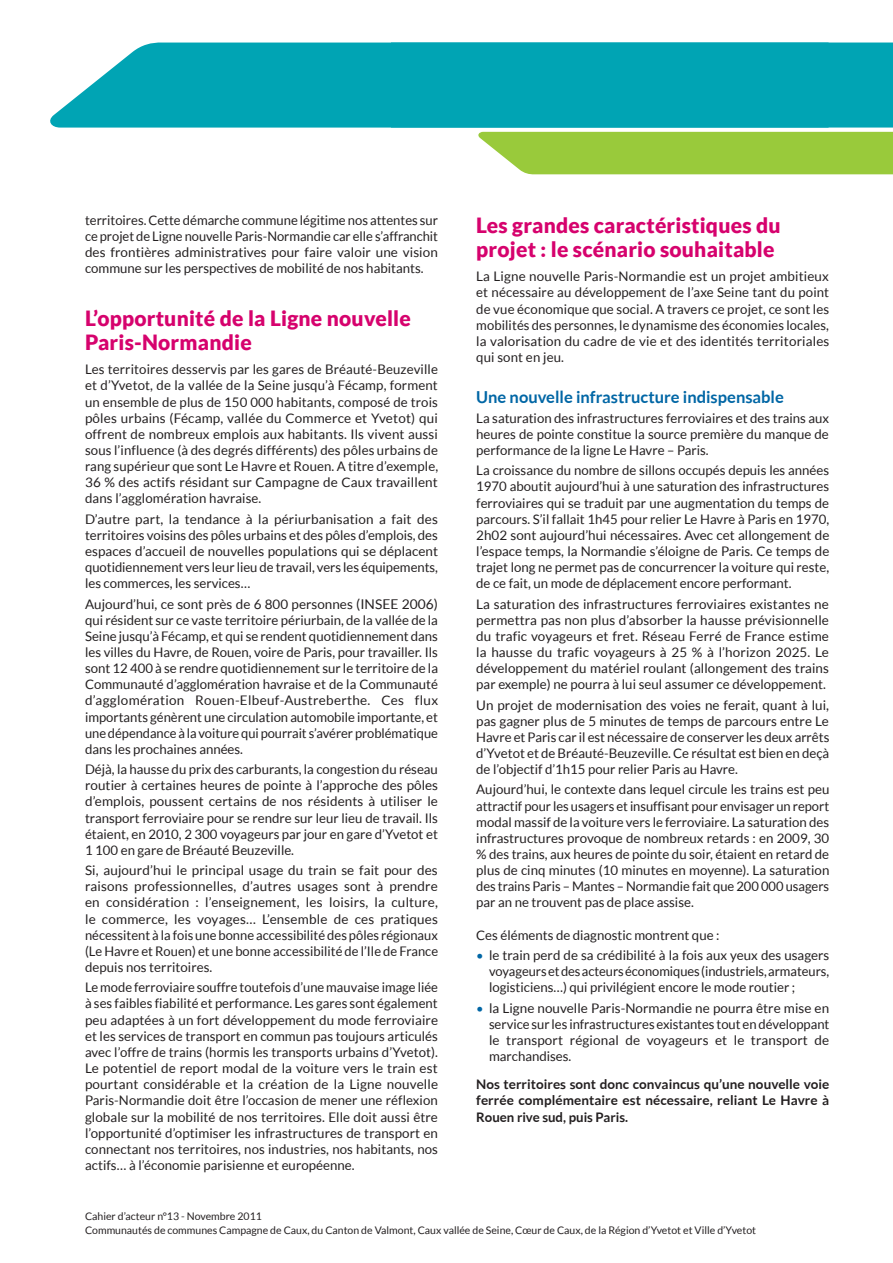
<style>
.page{position:relative;width:893px;height:1263px;background:#fff}
.page>*{position:absolute;margin:0;border:0;box-sizing:border-box;transform-origin:0 0}
.Style_de_paragraphe{font:900 21px/24.3px "Lato";letter-spacing:.01em;color:#d6026d}
.Titre_3{font:700 16.5px "Lato";color:#0166a5}
.Texte_courant{font:13.2px/16.2px "Lato";color:#231f20;text-align:justify}
.Puces{font:13.2px/16.2px "Lato";color:#231f20;text-align:justify}
.Texte_courant-2{font:700 13.2px/16.2px "Lato";letter-spacing:.005em;color:#231f20;text-align:justify}
.Texte_courant-3{font:10.5px/13.5px "Lato";color:#231f20}
.s1{font-size:13.5px}
.s2{font-size:12.9px;color:#0166a5}
</style>
<div class="page">
<svg style="left:50px;top:42px;width:778px;height:86px;background:#22b0be"></svg>
<svg style="left:391px;top:43px;width:502px;height:131px;background:#40b69d"></svg>
<p class="Texte_courant" style="left:85px;top:212px;width:355px">territoires. Cette démarche commune légitime nos attentes sur ce projet de Ligne nouvelle Paris-Normandie car elle s’affranchit des frontières administratives pour faire valoir une vision commune sur les perspectives de mobilité de nos habitants.</p>
<p class="Style_de_paragraphe" style="left:85px;top:305px;width:327px">L’opportunité de la Ligne nouvelle<br>Paris-Normandie</p>
<p class="Texte_courant" style="left:85px;top:361px;width:355px">Les territoires desservis par les gares de Bréauté-Beuzeville et d’Yvetot, de la vallée de la Seine jusqu’à Fécamp, forment un ensemble de plus de 150 000 habitants, composé de trois pôles urbains (Fécamp, vallée du Commerce et Yvetot) qui offrent de nombreux emplois aux habitants. Ils vivent aussi sous l’influence (à des degrés différents) des pôles urbains de rang supérieur que sont Le Havre et Rouen. A titre d’exemple, 36 % des actifs résidant sur Campagne de Caux travaillent dans l’agglomération havraise.</p>
<p class="Texte_courant" style="left:85px;top:511px;width:355px">D’autre part, la tendance à la périurbanisation a fait des territoires voisins des pôles urbains et des pôles d’emplois, des espaces d’accueil de nouvelles populations qui se déplacent quotidiennement vers leur lieu de travail, vers les équipements, les commerces, les services…</p>
<p class="Texte_courant" style="left:85px;top:595px;width:355px">Aujourd’hui, ce sont près de 6 800 personnes <span class="s1">(INSEE 2006) </span>qui résident sur ce vaste territoire périurbain, de la vallée de la Seine jusqu’à Fécamp, et qui se rendent quotidiennement dans les villes du Havre, de Rouen, voire de Paris, pour travailler. Ils sont 12 400 à se rendre quotidiennement sur le territoire de la Communauté d’agglomération havraise et de la Communauté d’agglomération Rouen-Elbeuf-Austreberthe. Ces flux importants génèrent une circulation automobile importante, et une dépendance à la voiture qui pourrait s’avérer problématique dans les prochaines années.</p>
<p class="Texte_courant" style="left:85px;top:761px;width:355px">Déjà, la hausse du prix des carburants, la congestion du réseau routier à certaines heures de pointe à l’approche des pôles d’emplois, poussent certains de nos résidents à utiliser le transport ferroviaire pour se rendre sur leur lieu de travail. Ils étaient, en 2010, 2 300 voyageurs par jour en gare d’Yvetot et 1 100 en gare de Bréauté Beuzeville.</p>
<p class="Texte_courant" style="left:85px;top:862px;width:355px">Si, aujourd’hui le principal usage du train se fait pour des raisons professionnelles, d’autres usages sont à prendre en considération : l’enseignement, les loisirs, la culture, le commerce, les voyages… L’ensemble de ces pratiques nécessitent à la fois une bonne accessibilité des pôles régionaux (Le Havre et Rouen) et une bonne accessibilité de l’Ile de France depuis nos territoires.</p>
<p class="Texte_courant" style="left:85px;top:979px;width:355px">Le mode ferroviaire souffre toutefois d’une mauvaise image liée à ses faibles fiabilité et performance. Les gares sont également peu adaptées à un fort développement du mode ferroviaire et les services de transport en commun pas toujours articulés avec l’offre de trains (hormis les transports urbains d’Yvetot).<br>Le potentiel de report modal de la voiture vers le train est pourtant considérable et la création de la Ligne nouvelle Paris-Normandie doit être l’occasion de mener une réflexion globale sur la mobilité de nos territoires. Elle doit aussi être l’opportunité d’optimiser les infrastructures de transport en connectant nos territoires, nos industries, nos habitants, nos actifs… à l’économie parisienne et européenne.</p>
<p class="Style_de_paragraphe" style="left:476px;top:213px;width:306px">Les grandes caractéristiques du projet : le scénario souhaitable</p>
<p class="Texte_courant" style="left:476px;top:268px;width:355px">La Ligne nouvelle Paris-Normandie est un projet ambitieux et nécessaire au développement de l’axe Seine tant du point de vue économique que social. A travers ce projet, ce sont les mobilités des personnes, le dynamisme des économies locales, la valorisation du cadre de vie et des identités territoriales qui sont en jeu.</p>
<p class="Titre_3" style="left:476px;top:387px;width:309px">Une nouvelle infrastructure indispensable</p>
<p class="Texte_courant" style="left:476px;top:410px;width:354px">La saturation des infrastructures ferroviaires et des trains aux heures de pointe constitue la source première du manque de performance de la ligne Le Havre – Paris.</p>
<p class="Texte_courant" style="left:476px;top:462px;width:355px">La croissance du nombre de sillons occupés depuis les années 1970 aboutit aujourd’hui à une saturation des infrastructures ferroviaires qui se traduit par une augmentation du temps de parcours. S’il fallait 1h45 pour relier Le Havre à Paris en 1970, 2h02 sont aujourd’hui nécessaires. Avec cet allongement de l’espace temps, la Normandie s’éloigne de Paris. Ce temps de trajet long ne permet pas de concurrencer la voiture qui reste, de ce fait, un mode de déplacement encore performant.</p>
<p class="Texte_courant" style="left:476px;top:595px;width:354px">La saturation des infrastructures ferroviaires existantes ne permettra pas non plus d’absorber la hausse prévisionnelle du trafic voyageurs et fret. Réseau Ferré de France estime la hausse du trafic voyageurs à 25 % à l’horizon 2025. Le développement du matériel roulant (allongement des trains par exemple) ne pourra à lui seul assumer ce développement.</p>
<p class="Texte_courant" style="left:476px;top:696px;width:355px">Un projet de modernisation des voies ne ferait, quant à lui, pas gagner plus de 5 minutes de temps de parcours entre Le Havre et Paris car il est nécessaire de conserver les deux arrêts d’Yvetot et de Bréauté-Beuzeville. Ce résultat est bien en deçà de l’objectif d’1h15 pour relier Paris au Havre.</p>
<p class="Texte_courant" style="left:476px;top:781px;width:355px">Aujourd’hui, le contexte dans lequel circule les trains est peu attractif pour les usagers et insuffisant pour envisager un report modal massif de la voiture vers le ferroviaire. La saturation des infrastructures provoque de nombreux retards : en 2009, 30 % des trains, aux heures de pointe du soir, étaient en retard de plus de cinq minutes (10 minutes en moyenne). La saturation des trains Paris – Mantes – Normandie fait que 200 000 usagers par an ne trouvent pas de place assise.</p>
<p class="Texte_courant" style="left:476px;top:927px;width:245px">Ces éléments de diagnostic montrent que :</p>
<p class="Puces" style="left:489px;top:947px;width:342px;text-indent:-13px"><span class="s2">•</span> le train perd de sa crédibilité à la fois aux yeux des usagers voyageurs et des acteurs économiques (industriels, armateurs, logisticiens…) qui privilégient encore le mode routier ;</p>
<p class="Puces" style="left:489px;top:999px;width:342px;text-indent:-13px"><span class="s2">•</span> la Ligne nouvelle Paris-Normandie ne pourra être mise en service sur les infrastructures existantes tout en développant le transport régional de voyageurs et le transport de marchandises.</p>
<p class="Texte_courant-2" style="left:476px;top:1076px;width:354px">Nos territoires sont donc convaincus qu’une nouvelle voie ferrée complémentaire est nécessaire, reliant Le Havre à Rouen rive sud, puis Paris.</p>
<p class="Texte_courant-3" style="left:85px;top:1210px;width:673px">Cahier d’acteur n°13 - Novembre 2011<br>Communautés de communes Campagne de Caux, du Canton de Valmont, Caux vallée de Seine, Cœur de Caux, de la Région d’Yvetot et Ville d’Yvetot</p>
</div>
